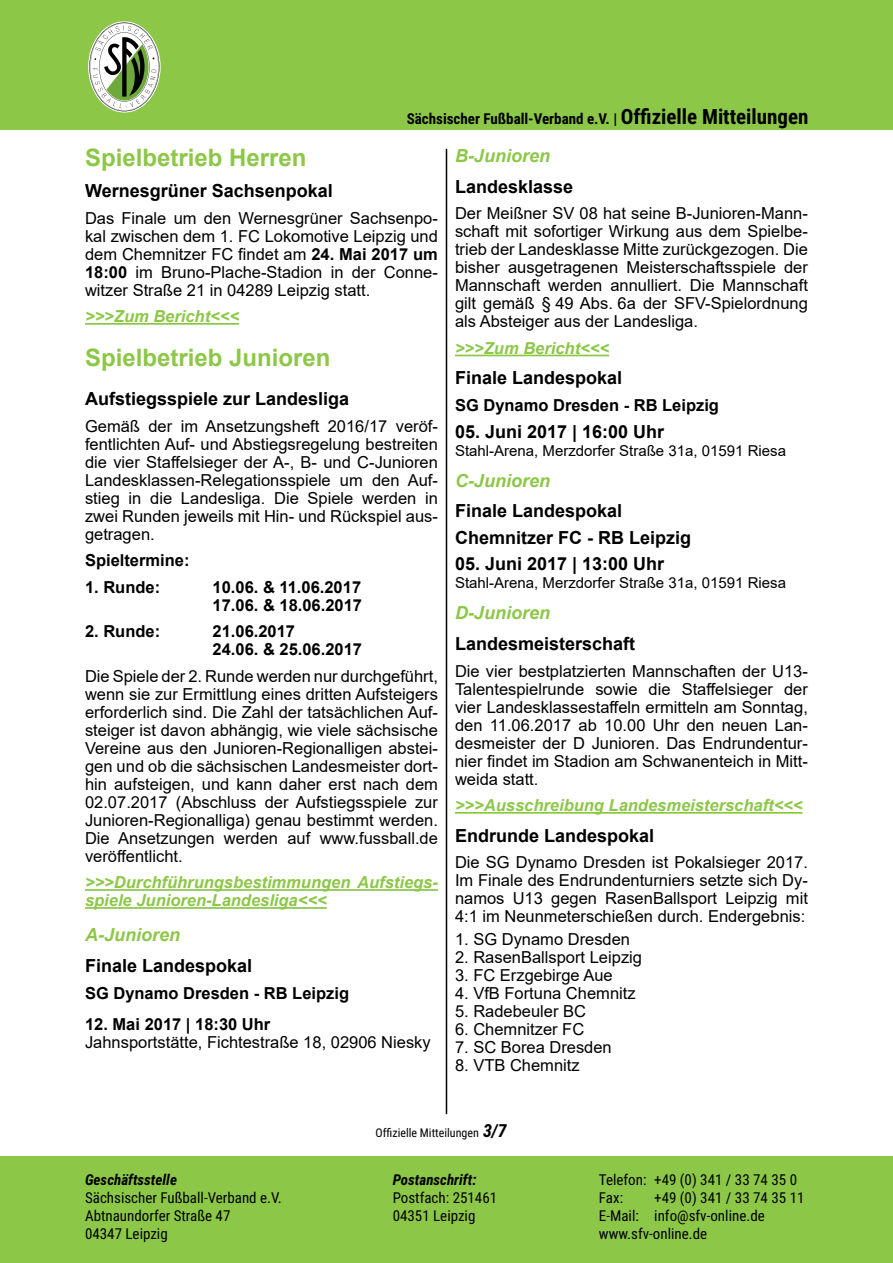
<style>
.page{position:relative;width:893px;height:1263px;background:#fff}
.page>*{position:absolute;margin:0;border:0;box-sizing:border-box;transform-origin:0 0}
.t1{font:700 24px "Arial";color:#8cc747}
.t2{font:700 18px/26.5px "Arial";color:#000}
.t3{font:italic 700 18px "Arial";color:#8cc747}
.t4{font:16.5px/18px "Arial";color:#000;text-align:justify}
.t5{font:700 16.5px/18px "Arial";color:#000}
.t6{font:italic 700 16.5px/18px "Arial";color:#8cc747}
.t7{font:15px/18px "Roboto Condensed";color:#000}
.t8{font:15px "Arial";color:#000}
.t9{font:700 15px "Roboto Condensed";color:#000}
.t10{font:italic 700 15px "Roboto Condensed";color:#000}
.t11{font:12px "Roboto Condensed";color:#000}
.s1{font-size:21px}
.s2{font-weight:700}
.s3{font-weight:700;font-style:italic;font-size:18px}
</style>
<div class="page">
<div style="left:0;top:0;width:893px;height:130px;background:#8cc747"></div>
<div style="left:0;top:1157px;width:893px;height:106px;background:#8cc747"></div>
<svg style="left:89px;top:22px;width:70px;height:89px"></svg>
<hr style="left:446px;top:149px;width:1px;height:965px;background:#000">
<hr style="left:85px;top:323px;width:154px;height:2px;background:#8cc747">
<hr style="left:85px;top:889px;width:353px;height:2px;background:#8cc747">
<hr style="left:85px;top:907px;width:242px;height:2px;background:#8cc747">
<hr style="left:455px;top:355px;width:154px;height:1px;background:#8cc747">
<hr style="left:455px;top:812px;width:348px;height:2px;background:#8cc747">
<p class="t9" style="left:407px;top:108px;width:403px">Sächsischer Fußball-Verband e.V. | <span class="s1">Offizielle Mitteilungen</span></p>
<h1 class="t1" style="left:85px;top:141px;width:223px">Spielbetrieb Herren</h1>
<p class="t2" style="left:85px;top:178px;width:249px">Wernesgrüner Sachsenpokal</p>
<p class="t4" style="left:85px;top:209px;width:354px">Das Finale um den Wernesgrüner Sachsenpo&shy;kal zwischen dem 1. FC Lokomotive Leipzig und dem Chemnitzer FC findet am <span class="s2">24. Mai 2017 um 18:00</span> im Bruno-Plache-Stadion in der Conne&shy;witzer Straße 21 in 04289 Leipzig statt.</p>
<p class="t6" style="left:85px;top:308px;width:156px">&gt;&gt;&gt;Zum Bericht&lt;&lt;&lt;</p>
<h1 class="t1" style="left:85px;top:340px;width:247px">Spielbetrieb Junioren</h1>
<p class="t2" style="left:85px;top:386px;width:266px">Aufstiegsspiele zur Landesliga</p>
<p class="t4" style="left:85px;top:417px;width:354px">Gemäß der im Ansetzungsheft 2016/17 veröf&shy;fentlichten Auf- und Abstiegsregelung bestreiten die vier Staffelsieger der A-, B- und C-Junioren Landesklassen-Relegationsspiele um den Auf&shy;stieg in die Landesliga. Die Spiele werden in zwei Runden jeweils mit Hin- und Rückspiel aus&shy;getragen.</p>
<p class="t5" style="left:85px;top:551px;width:106px">Spieltermine:</p>
<p class="t5" style="left:85px;top:578px;width:77px">1. Runde:</p>
<p class="t5" style="left:213px;top:578px;width:151px">10.06. &amp; 11.06.2017<br>17.06. &amp; 18.06.2017</p>
<p class="t5" style="left:85px;top:622px;width:77px">2. Runde:</p>
<p class="t5" style="left:213px;top:622px;width:151px">21.06.2017<br>24.06. &amp; 25.06.2017</p>
<p class="t4" style="left:85px;top:667px;width:354px">Die Spiele der 2. Runde werden nur durchgeführt, wenn sie zur Ermittlung eines dritten Aufsteigers erforderlich sind. Die Zahl der tatsächlichen Auf&shy;steiger ist davon abhängig, wie viele sächsische Vereine aus den Junioren-Regionalligen abstei&shy;gen und ob die sächsischen Landesmeister dort&shy;hin aufsteigen, und kann daher erst nach dem 02.07.2017 (Abschluss der Aufstiegsspiele zur Junioren-Regionalliga) genau bestimmt werden.<br>Die Ansetzungen werden auf www.fussball.de veröffentlicht.</p>
<p class="t6" style="left:85px;top:874px;width:355px">&gt;&gt;&gt;Durchführungsbestimmungen Aufstiegs&shy;spiele Junioren-Landesliga&lt;&lt;&lt;</p>
<p class="t3" style="left:85px;top:923px;width:97px">A-Junioren</p>
<p class="t2" style="left:85px;top:953px;width:169px">Finale Landespokal</p>
<p class="t5" style="left:85px;top:984px;width:266px">SG Dynamo Dresden - RB Leipzig</p>
<p class="t5" style="left:85px;top:1015px;width:187px">12. Mai 2017 | 18:30 Uhr</p>
<p class="t4" style="left:85px;top:1032px;width:347px">Jahnsportstätte, Fichtestraße 18, 02906 Niesky</p>
<p class="t3" style="left:455px;top:144px;width:97px">B-Junioren</p>
<p class="t2" style="left:455px;top:173px;width:120px">Landesklasse</p>
<p class="t4" style="left:455px;top:204px;width:354px">Der Meißner SV 08 hat seine B-Junioren-Mann&shy;schaft mit sofortiger Wirkung aus dem Spielbe&shy;trieb der Landesklasse Mitte zurückgezogen. Die bisher ausgetragenen Meisterschaftsspiele der Mannschaft werden annulliert. Die Mannschaft gilt gemäß § 49 Abs. 6a der SFV-Spielordnung als Absteiger aus der Landesliga.</p>
<p class="t6" style="left:455px;top:339px;width:156px">&gt;&gt;&gt;Zum Bericht&lt;&lt;&lt;</p>
<p class="t2" style="left:455px;top:365px;width:169px">Finale Landespokal</p>
<p class="t5" style="left:455px;top:396px;width:266px">SG Dynamo Dresden - RB Leipzig</p>
<p class="t2" style="left:455px;top:418px;width:211px">05. Juni 2017 | 16:00 Uhr</p>
<p class="t8" style="left:455px;top:440px;width:332px">Stahl-Arena, Merzdorfer Straße 31a, 01591 Riesa</p>
<p class="t3" style="left:455px;top:468px;width:97px">C-Junioren</p>
<p class="t2" style="left:455px;top:498px;width:238px">Finale Landespokal<br>Chemnitzer FC - RB Leipzig</p>
<p class="t2" style="left:455px;top:551px;width:211px">05. Juni 2017 | 13:00 Uhr</p>
<p class="t8" style="left:455px;top:573px;width:332px">Stahl-Arena, Merzdorfer Straße 31a, 01591 Riesa</p>
<p class="t3" style="left:455px;top:601px;width:97px">D-Junioren</p>
<p class="t2" style="left:455px;top:631px;width:182px">Landesmeisterschaft</p>
<p class="t4" style="left:455px;top:662px;width:354px">Die vier bestplatzierten Mannschaften der U13- Talentespielrunde sowie die Staffelsieger der vier Landesklassestaffeln ermitteln am Sonntag, den 11.06.2017 ab 10.00 Uhr den neuen Lan&shy;desmeister der D Junioren. Das Endrundentur&shy;nier findet im Stadion am Schwanenteich in Mitt&shy;weida statt.</p>
<p class="t6" style="left:455px;top:797px;width:349px">&gt;&gt;&gt;Ausschreibung Landesmeisterschaft&lt;&lt;&lt;</p>
<p class="t2" style="left:455px;top:822px;width:201px">Endrunde Landespokal</p>
<p class="t4" style="left:455px;top:853px;width:354px">Die SG Dynamo Dresden ist Pokalsieger 2017.<br>Im Finale des Endrundenturniers setzte sich Dy&shy;namos U13 gegen RasenBallsport Leipzig mit 4:1 im Neunmeterschießen durch. Endergebnis:</p>
<p class="t4" style="left:455px;top:930px;width:177px">1. SG Dynamo Dresden</p>
<p class="t4" style="left:455px;top:948px;width:189px">2. RasenBallsport Leipzig</p>
<p class="t4" style="left:455px;top:966px;width:159px">3. FC Erzgebirge Aue</p>
<p class="t4" style="left:455px;top:984px;width:182px">4. VfB Fortuna Chemnitz</p>
<p class="t4" style="left:455px;top:1002px;width:133px">5. Radebeuler BC</p>
<p class="t4" style="left:455px;top:1020px;width:131px">6. Chemnitzer FC</p>
<p class="t4" style="left:455px;top:1038px;width:158px">7. SC Borea Dresden</p>
<p class="t4" style="left:455px;top:1056px;width:126px">8. VTB Chemnitz</p>
<p class="t10" style="left:85px;top:1169px;width:94px">Geschäftsstelle</p>
<p class="t7" style="left:85px;top:1188px;width:198px">Sächsischer Fußball-Verband e.V.<br>Abtnaundorfer Straße 47<br>04347 Leipzig</p>
<p class="t11" style="left:376px;top:1124px;width:133px">Offizielle Mitteilungen <span class="s3">3/7</span></p>
<p class="t10" style="left:393px;top:1169px;width:85px">Postanschrift:</p>
<p class="t7" style="left:393px;top:1188px;width:106px">Postfach: 251461<br>04351 Leipzig</p>
<p class="t7" style="left:599px;top:1170px;width:200px">Telefon: +49 (0) 341 / 33 74 35 0<br>Fax:</p>
<p class="t7" style="left:599px;top:1188px;width:207px;text-indent:55px">+49 (0) 341 / 33 74 35 11<br>E-Mail: info@sfv-online.de www.sfv-online.de</p>
</div>
